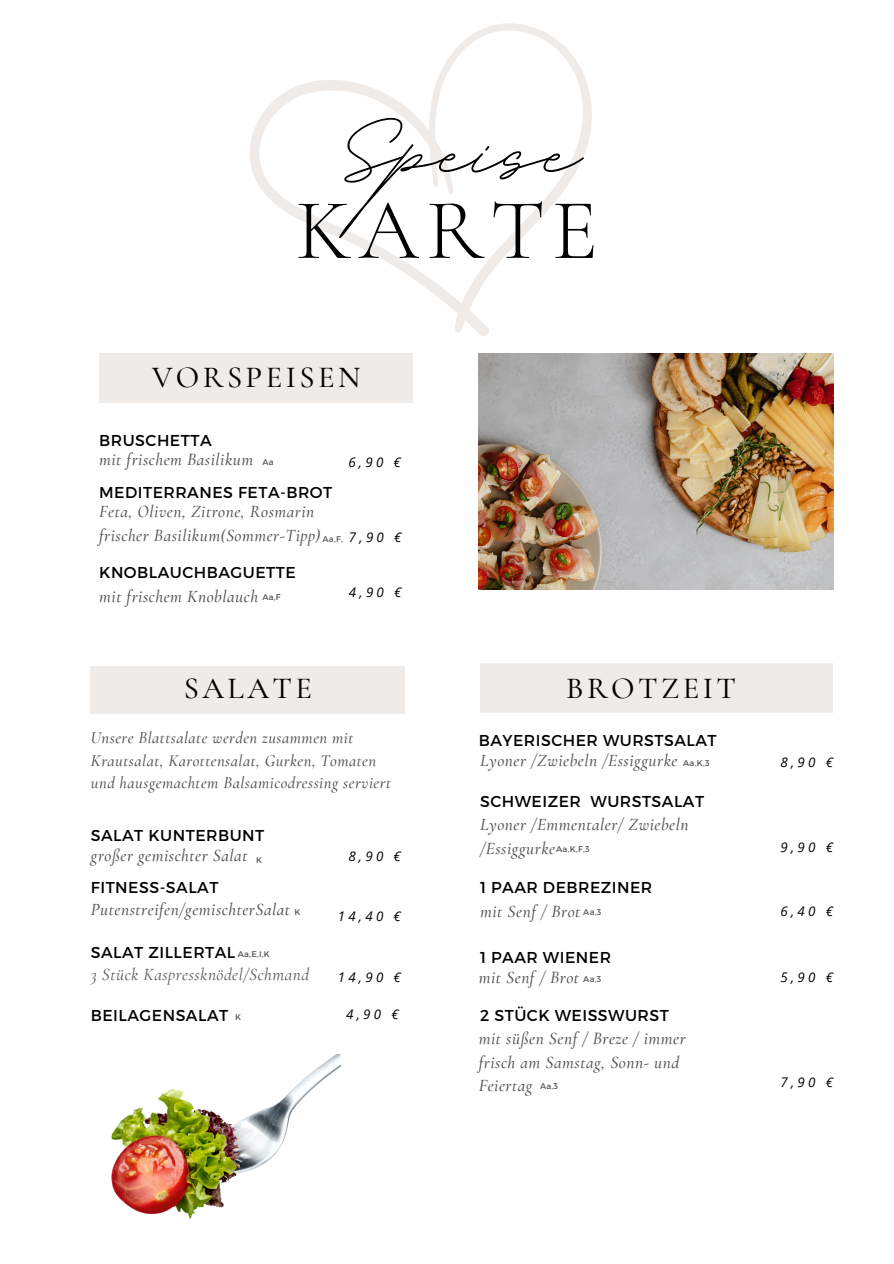
<style>
.page{position:relative;width:894px;height:1264px;background:#fff}
.page>*{position:absolute;margin:0;border:0;box-sizing:border-box;transform-origin:0 0}
.t1{font:162.6px "BD Script";color:#000}
.t2{font:300 86.55px "Cormorant Garamond";letter-spacing:.08em;color:#000}
.t3{font:500 30.6px "Cormorant Garamond";letter-spacing:.11em;color:#000}
.t4{font:italic 500 17.25px/23.4px "Cormorant Garamond";letter-spacing:.03em;color:#545454}
.t5{font:italic 17.25px "Cormorant Garamond";letter-spacing:.03em;color:#545454}
.t6{font:italic 500 16.5px/22.5px "Cormorant Garamond";letter-spacing:.03em;color:#545454}
.t7{font:15.75px "Montserrat";letter-spacing:.03em;color:#000}
.t8{font:italic 13.35px "Open Sans";letter-spacing:.25em;color:#000}
.t9{font:8.25px "Montserrat";letter-spacing:.03em;color:#545454}
</style>
<div class="page">
<div style="left:99px;top:353px;width:314px;height:49px;background:#efebe8"></div>
<div style="left:91px;top:666px;width:314px;height:47px;background:#efebe8"></div>
<div style="left:480px;top:663px;width:352px;height:49px;background:#efebe8"></div>
<img style="left:112px;top:1054px;width:228px;height:165px">
<svg style="left:250px;top:80px;width:237px;height:256px"></svg>
<svg style="left:422px;top:23px;width:170px;height:311px"></svg>
<img style="left:478px;top:353px;width:355px;height:236px">
<h3 class="t1" style="left:339px;top:43px;width:241px">Speise</h3>
<h2 class="t2" style="left:295px;top:178px;width:304px">KARTE</h2>
<p class="t3" style="left:152px;top:358px;width:210px">VORSPEISEN</p>
<h5 class="t7" style="left:99px;top:430px;width:114px">BRUSCHETTA</h5>
<h4 class="t4" style="left:99px;top:448px;width:155px">mit frischem Basilikum</h4>
<h5 class="t8" style="left:348px;top:452px;width:54px">6,90 €</h5>
<p class="t9" style="left:262px;top:456px;width:13px">Aa</p>
<p class="t7" style="left:99px;top:482px;width:234px">MEDITERRANES FETA-BROT</p>
<h4 class="t4" style="left:99px;top:499px;width:223px">Feta, Oliven, Zitrone, Rosmarin frischer Basilikum(Sommer-Tipp)</h4>
<h6 class="t8" style="left:349px;top:528px;width:54px">7,90 €</h6>
<h4 class="t9" style="left:322px;top:534px;width:22px">Aa,F,</h4>
<p class="t7" style="left:99px;top:562px;width:198px">KNOBLAUCHBAGUETTE</p>
<p class="t4" style="left:99px;top:584px;width:160px">mit frischem Knoblauch</p>
<p class="t8" style="left:349px;top:583px;width:54px">4,90 €</p>
<p class="t9" style="left:262px;top:592px;width:20px">Aa,F</p>
<h4 class="t3" style="left:184px;top:669px;width:129px">SALATE</h4>
<p class="t6" style="left:91px;top:726px;width:301px">Unsere Blattsalate werden zusammen mit<br>Krautsalat, Karottensalat, Gurken, Tomaten und hausgemachtem Balsamicodressing serviert</p>
<p class="t7" style="left:91px;top:824px;width:175px">SALAT KUNTERBUNT</p>
<h5 class="t4" style="left:91px;top:843px;width:158px">großer gemischter Salat</h5>
<p class="t4" style="left:91px;top:897px;width:201px">Putenstreifen/gemischterSalat</p>
<p class="t9" style="left:256px;top:854px;width:7px">K</p>
<h4 class="t7" style="left:91px;top:877px;width:129px">FITNESS-SALAT</h4>
<p class="t9" style="left:294px;top:906px;width:7px">K</p>
<h4 class="t7" style="left:91px;top:942px;width:146px">SALAT ZILLERTAL</h4>
<h4 class="t9" style="left:238px;top:948px;width:34px">Aa,E,I,K</h4>
<p class="t8" style="left:348px;top:847px;width:54px">8,90 €</p>
<h4 class="t8" style="left:337px;top:906px;width:65px">14,40 €</h4>
<p class="t5" style="left:91px;top:963px;width:220px">3 Stück Kaspressknödel/Schmand</p>
<h5 class="t8" style="left:337px;top:967px;width:65px">14,90 €</h5>
<p class="t8" style="left:346px;top:1004px;width:54px">4,90 €</p>
<h5 class="t7" style="left:91px;top:1005px;width:139px">BEILAGENSALAT</h5>
<h5 class="t9" style="left:235px;top:1011px;width:7px">K</h5>
<h3 class="t3" style="left:566px;top:669px;width:171px">BROTZEIT</h3>
<h5 class="t7" style="left:478px;top:730px;width:239px">BAYERISCHER WURSTSALAT</h5>
<h3 class="t4" style="left:480px;top:749px;width:199px">Lyoner /Zwiebeln /Essiggurke</h3>
<p class="t9" style="left:683px;top:758px;width:28px">Aa,K,3</p>
<p class="t7" style="left:480px;top:791px;width:225px">SCHWEIZER WURSTSALAT</p>
<h5 class="t4" style="left:480px;top:813px;width:210px">Lyoner /Emmentaler/ Zwiebeln /Essiggurke</h5>
<p class="t9" style="left:556px;top:843px;width:35px">Aa,K,F,3</p>
<p class="t7" style="left:480px;top:877px;width:174px">1 PAAR DEBREZINER</p>
<p class="t4" style="left:480px;top:899px;width:102px">mit Senf / Brot</p>
<p class="t9" style="left:583px;top:906px;width:20px">Aa,3</p>
<p class="t7" style="left:480px;top:946px;width:132px">1 PAAR WIENER</p>
<p class="t4" style="left:478px;top:966px;width:102px">mit Senf / Brot</p>
<h4 class="t9" style="left:583px;top:973px;width:20px">Aa,3</h4>
<p class="t7" style="left:480px;top:1005px;width:190px">2 STÜCK WEISSWURST</p>
<h5 class="t4" style="left:478px;top:1026px;width:208px">mit süßen Senf / Breze / immer frisch am Samstag, Sonn- und<br>Feiertag</h5>
<h5 class="t9" style="left:540px;top:1080px;width:20px">Aa,3</h5>
<h4 class="t8" style="left:780px;top:752px;width:54px">8,90 €</h4>
<h5 class="t8" style="left:780px;top:838px;width:54px">9,90 €</h5>
<h4 class="t8" style="left:780px;top:902px;width:54px">6,40 €</h4>
<h4 class="t8" style="left:780px;top:967px;width:54px">5,90 €</h4>
<p class="t8" style="left:780px;top:1073px;width:54px">7,90 €</p>
</div>
